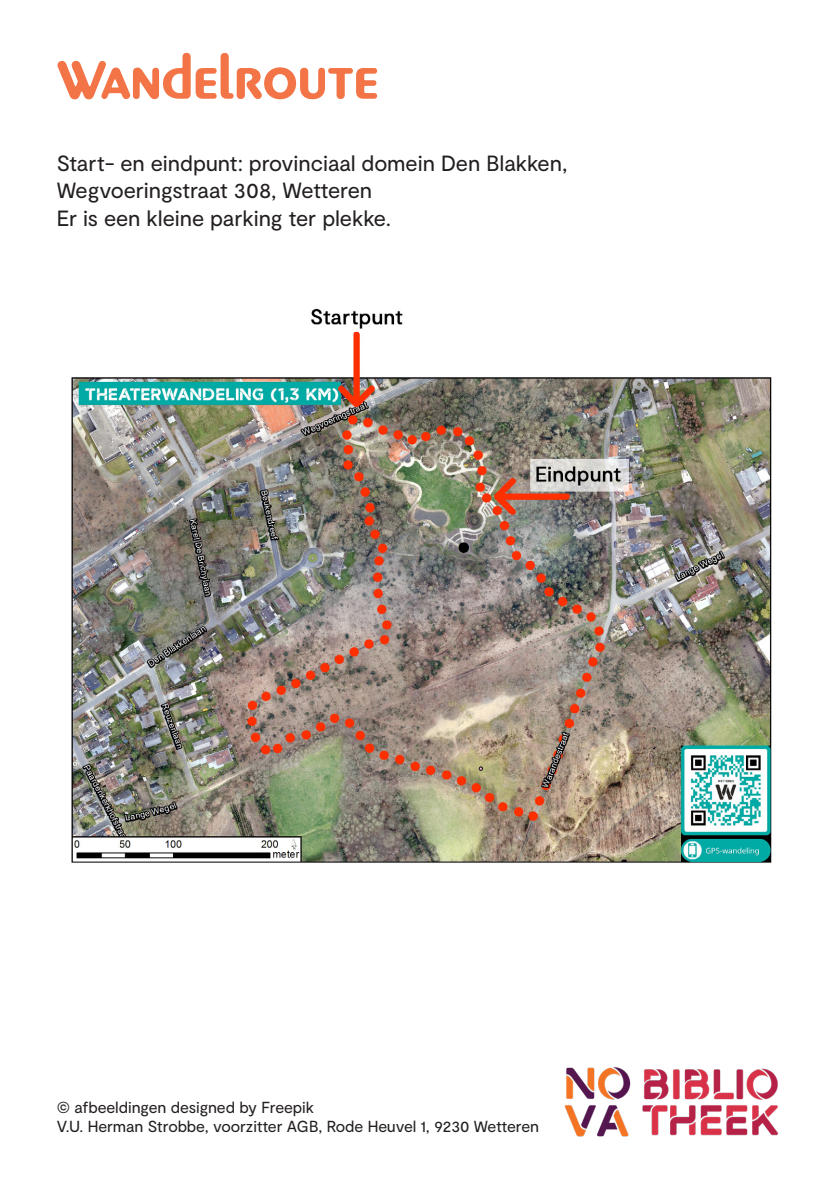
<style>
.page{position:relative;width:840px;height:1191px;background:#fff}
.page>*{position:absolute;margin:0;border:0;box-sizing:border-box;transform-origin:0 0}
.t1{font:700 56px "Pinot Grigio Modern";color:#f37547}
.t2{font:22px/26.4px "Moderat";letter-spacing:-.005em;color:#231f20}
.t3{font:16px "Moderat";letter-spacing:-.01em;color:#231f20}
</style>
<div class="page">
<img style="left:642px;top:1068px;width:137px;height:68px">
<img style="left:564px;top:1067px;width:66px;height:69px">
<img style="left:71px;top:308px;width:701px;height:555px">
<p class="t1" style="left:57px;top:51px;width:323px">Wandelroute</p>
<p class="t2" style="left:57px;top:151px;width:512px">Start- en eindpunt: provinciaal domein Den Blakken,<br>Wegvoeringstraat 308, Wetteren</p>
<p class="t2" style="left:57px;top:206px;width:335px">Er is een kleine parking ter plekke.</p>
<p class="t3" style="left:57px;top:1097px;width:259px">© afbeeldingen designed by Freepik</p>
<p class="t3" style="left:57px;top:1116px;width:483px">V.U. Herman Strobbe, voorzitter AGB, Rode Heuvel 1, 9230 Wetteren</p>
</div>
